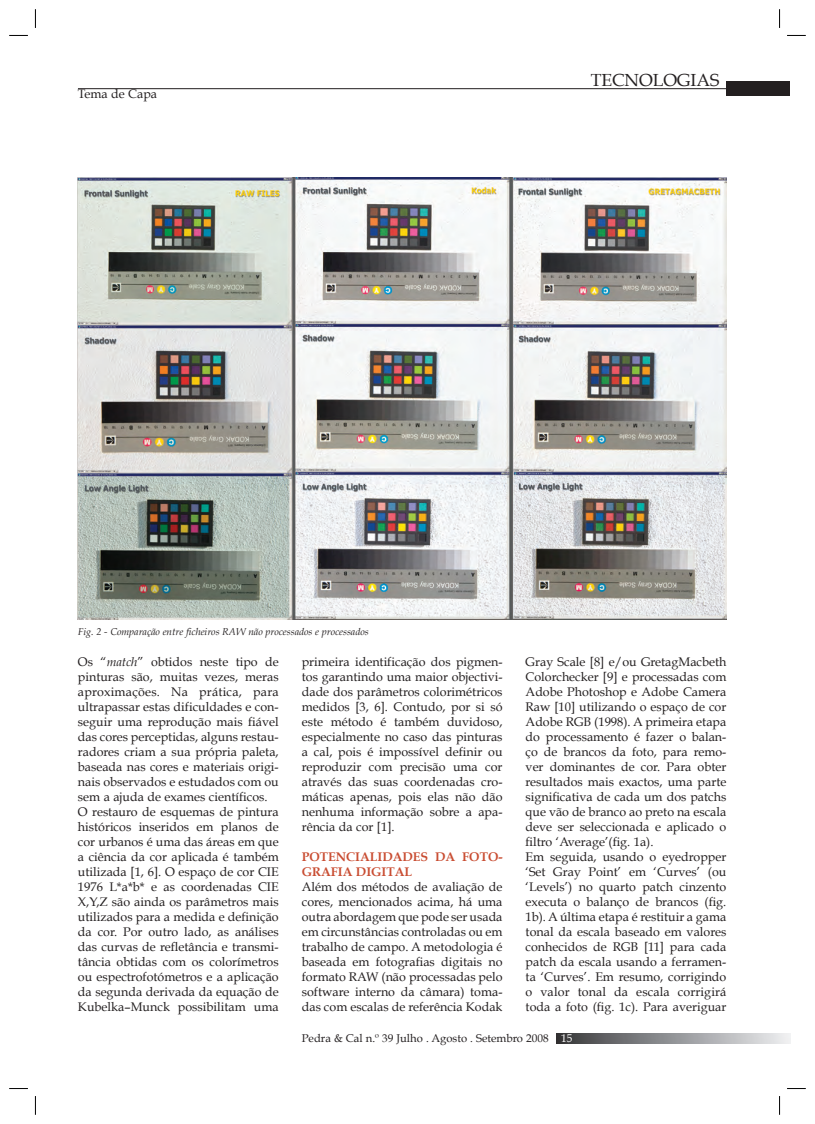
<style>
.page{position:relative;width:815px;height:1124px;background:#fff}
.page>*{position:absolute;margin:0;border:0;box-sizing:border-box;transform-origin:0 0}
.t1{font:17.5px "Book Antiqua";color:#231f20}
.WW-Default{font:12.5px/15px "Book Antiqua";color:#231f20;text-align:justify}
.Heading_3{font:700 12.5px/15px "Book Antiqua";color:#c94d32}
.t2{font:11.25px "Book Antiqua";color:#231f20}
.t3{font:11.25px "Book Antiqua";color:#fff}
.Notas___Bibliografia{font:italic 10px "Book Antiqua";color:#231f20}
.s1{font-style:italic}
</style>
<div class="page">
<svg style="left:556px;top:1033px;width:234px;height:10px;background:#929396"></svg>
<div style="left:726px;top:82px;width:64px;height:14px;background:#231f20"></div>
<hr style="left:78px;top:88px;width:648px;height:1px;background:#231f20">
<img style="left:78px;top:177px;width:648px;height:442px">
<svg style="left:9px;top:35px;width:19px;height:1px"></svg>
<svg style="left:787px;top:35px;width:19px;height:1px"></svg>
<svg style="left:9px;top:1088px;width:19px;height:1px"></svg>
<svg style="left:787px;top:1088px;width:19px;height:1px"></svg>
<svg style="left:35px;top:9px;width:1px;height:19px"></svg>
<svg style="left:35px;top:1096px;width:1px;height:18px"></svg>
<svg style="left:779px;top:9px;width:1px;height:19px"></svg>
<svg style="left:779px;top:1096px;width:1px;height:18px"></svg>
<p class="WW-Default" style="left:78px;top:86px;width:81px">Tema de Capa</p>
<p class="t1" style="left:591px;top:69px;width:118px">tecnologias</p>
<p class="Notas___Bibliografia" style="left:78px;top:626px;width:292px">Fig. 2 - Comparação entre ficheiros RAW não processados e processados</p>
<p class="WW-Default" style="left:302px;top:654px;width:202px">primeira identificação dos pigmen&shy;tos garantindo uma maior objectivi&shy;dade dos parâmetros colorimétricos medidos [3, 6]. Contudo, por si só este método é também duvidoso, especialmente no caso das pinturas a cal, pois é impossível definir ou reproduzir com precisão uma cor através das suas coordenadas cro&shy;máticas apenas, pois elas não dão nenhuma informação sobre a apa&shy;rência da cor [1].</p>
<p class="Heading_3" style="left:302px;top:849px;width:202px">POTENCIALIDADES DA FOTO-<br>GRAFIA DIGITAL</p>
<p class="WW-Default" style="left:302px;top:879px;width:202px">Além dos métodos de avaliação de cores, mencionados acima, há uma outra abordagem que pode ser usada em circunstâncias controladas ou em trabalho de campo. A metodologia é baseada em fotografias digitais no formato RAW (não processadas pelo software interno da câmara) toma&shy;das com escalas de referência Kodak</p>
<p class="WW-Default" style="left:78px;top:654px;width:202px">Os “<span class="s1">match</span>” obtidos neste tipo de pinturas são, muitas vezes, meras aproximações. Na prática, para ultrapassar estas dificuldades e con&shy;seguir uma reprodução mais fiável das cores perceptidas, alguns restau&shy;radores criam a sua própria paleta, baseada nas cores e materiais origi&shy;nais observados e estudados com ou sem a ajuda de exames científicos.</p>
<p class="WW-Default" style="left:78px;top:804px;width:202px;text-align:left">O restauro de esquemas de pintura históricos inseridos em planos de cor urbanos é uma das áreas em que a ciência da cor aplicada é também utilizada [1, 6]. O espaço de cor CIE 1976 L*a*b* e as coordenadas CIE X,Y,Z são ainda os parâmetros mais utilizados para a medida e definição da cor. Por outro lado, as análises das curvas de refletância e transmi&shy;tância obtidas com os colorímetros ou espectrofotómetros e a aplicação da segunda derivada da equação de Kubelka–Munck possibilitam uma</p>
<p class="WW-Default" style="left:526px;top:654px;width:202px">Gray Scale [8] e/ou GretagMacbeth Colorchecker [9] e processadas com Adobe Photoshop e Adobe Camera Raw [10] utilizando o espaço de cor Adobe RGB (1998). A primeira etapa do processamento é fazer o balan&shy;ço de brancos da foto, para remo&shy;ver dominantes de cor. Para obter resultados mais exactos, uma parte significativa de cada um dos patchs que vão de branco ao preto na escala deve ser seleccionada e aplicado o filtro ‘Average’(fig. 1a).</p>
<p class="WW-Default" style="left:526px;top:849px;width:202px">Em seguida, usando o eyedropper ‘Set Gray Point’ em ‘Curves’ (ou ‘Levels’) no quarto patch cinzento executa o balanço de brancos (fig.<br>1b). A última etapa é restituir a gama tonal da escala baseado em valores conhecidos de RGB [11] para cada patch da escala usando a ferramen&shy;ta ‘Curves’. Em resumo, corrigindo o valor tonal da escala corrigirá toda a foto (fig. 1c). Para averiguar</p>
<p class="t2" style="left:302px;top:1031px;width:248px">Pedra &amp; Cal n.º 39 Julho . Agosto . Setembro 2008</p>
<p class="t3" style="left:561px;top:1031px;width:13px">15</p>
</div>
